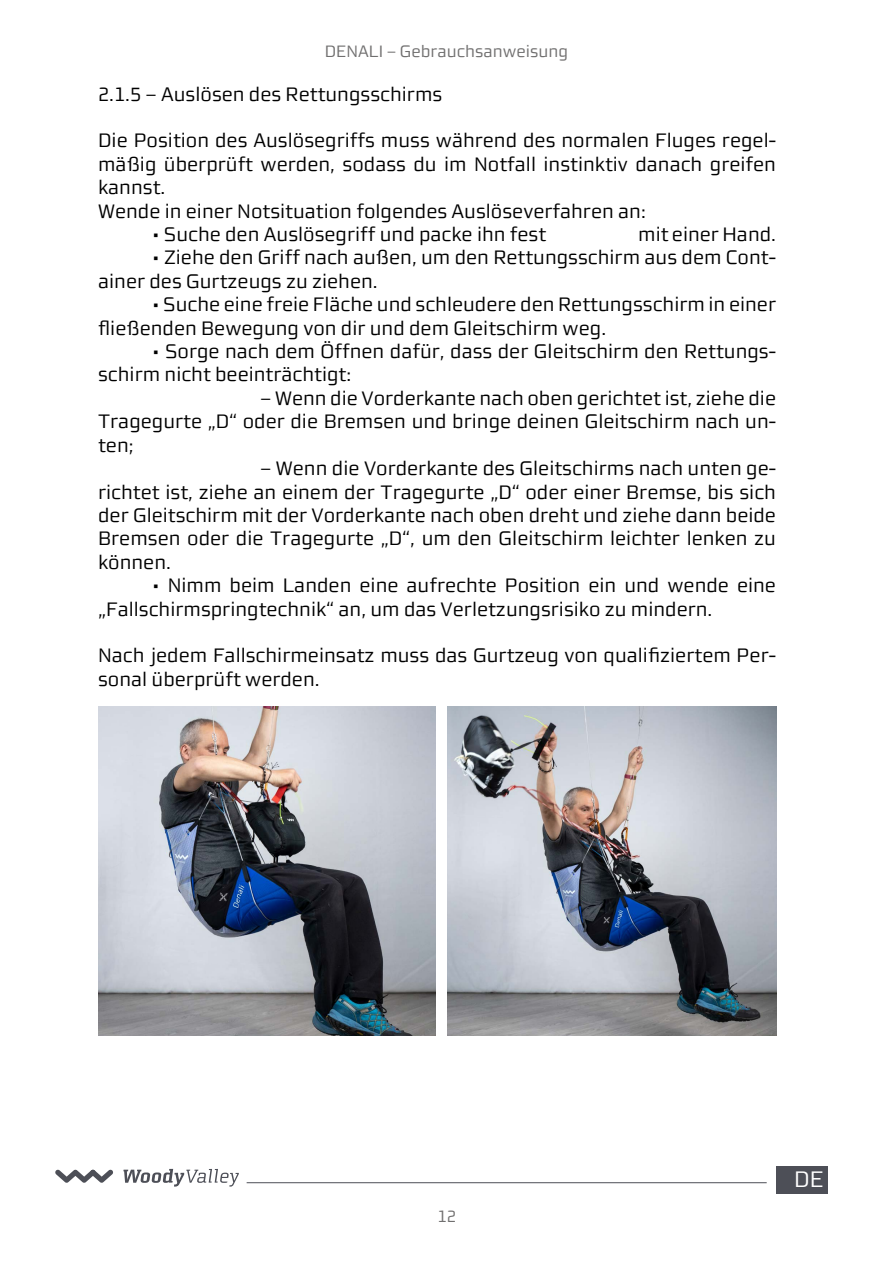
<style>
.page{position:relative;width:893px;height:1263px;background:#fff}
.page>*{position:absolute;margin:0;border:0;box-sizing:border-box;transform-origin:0 0}
.t1{font:22.5px "Morgan Sans Lining";color:#fff}
.t2{font:19.5px/23.4px "Morgan Sans Lining";color:#000}
.t3{font:16.5px "Morgan Sans Lining";color:#706f6f}
</style>
<div class="page">
<hr style="left:247px;top:1182px;width:520px;height:1px;background:#4d4f57">
<svg style="left:123px;top:1169px;width:116px;height:17px"></svg>
<svg style="left:55px;top:1169px;width:58px;height:14px"></svg>
<div style="left:776px;top:1166px;width:51px;height:28px;background:#4d4f57"></div>
<img style="left:447px;top:707px;width:329px;height:329px">
<img style="left:98px;top:707px;width:337px;height:329px">
<p class="t3" style="left:325px;top:41px;width:245px">DENALI – Gebrauchsanweisung</p>
<p class="t2" style="left:98px;top:82px;width:346px">2.1.5 – Auslösen des Rettungsschirms</p>
<p class="t2" style="left:98px;top:129px;width:679px">Die Position des Auslösegriffs muss während des normalen Fluges regel&shy;mäßig überprüft werden, sodass du im Notfall instinktiv danach greifen kannst.<br>Wende in einer Notsituation folgendes Auslöseverfahren an:</p>
<p class="t2" style="left:152px;top:222px;width:396px">• Suche den Auslösegriff und packe ihn fest</p>
<p class="t2" style="left:638px;top:222px;width:139px">mit einer Hand.</p>
<p class="t2" style="left:98px;top:246px;width:679px;text-indent:54px">• Ziehe den Griff nach außen, um den Rettungsschirm aus dem Cont&shy;ainer des Gurtzeugs zu ziehen.</p>
<p class="t2" style="left:98px;top:293px;width:679px;text-indent:54px">• Suche eine freie Fläche und schleudere den Rettungsschirm in einer fließenden Bewegung von dir und dem Gleitschirm weg.</p>
<p class="t2" style="left:98px;top:339px;width:679px;text-indent:54px">• Sorge nach dem Öffnen dafür, dass der Gleitschirm den Rettungs&shy;schirm nicht beeinträchtigt:</p>
<p class="t2" style="left:98px;top:386px;width:679px;text-align:justify;text-indent:162px">– Wenn die Vorderkante nach oben gerichtet ist, ziehe die Tragegurte „D“ oder die Bremsen und bringe deinen Gleitschirm nach un&shy;ten;</p>
<p class="t2" style="left:98px;top:456px;width:679px;text-align:justify;text-indent:162px">– Wenn die Vorderkante des Gleitschirms nach unten ge&shy;richtet ist, ziehe an einem der Tragegurte „D“ oder einer Bremse, bis sich der Gleitschirm mit der Vorderkante nach oben dreht und ziehe dann beide Bremsen oder die Tragegurte „D“, um den Gleitschirm leichter lenken zu können.</p>
<p class="t2" style="left:98px;top:573px;width:679px;text-indent:54px">• Nimm beim Landen eine aufrechte Position ein und wende eine „Fallschirmspringtechnik“ an, um das Verletzungsrisiko zu mindern.</p>
<p class="t2" style="left:98px;top:644px;width:679px">Nach jedem Fallschirmeinsatz muss das Gurtzeug von qualifiziertem Per&shy;sonal überprüft werden.</p>
<p class="t3" style="left:437px;top:1207px;width:20px">12</p>
<p class="t1" style="left:794px;top:1166px;width:31px">DE</p>
</div>
